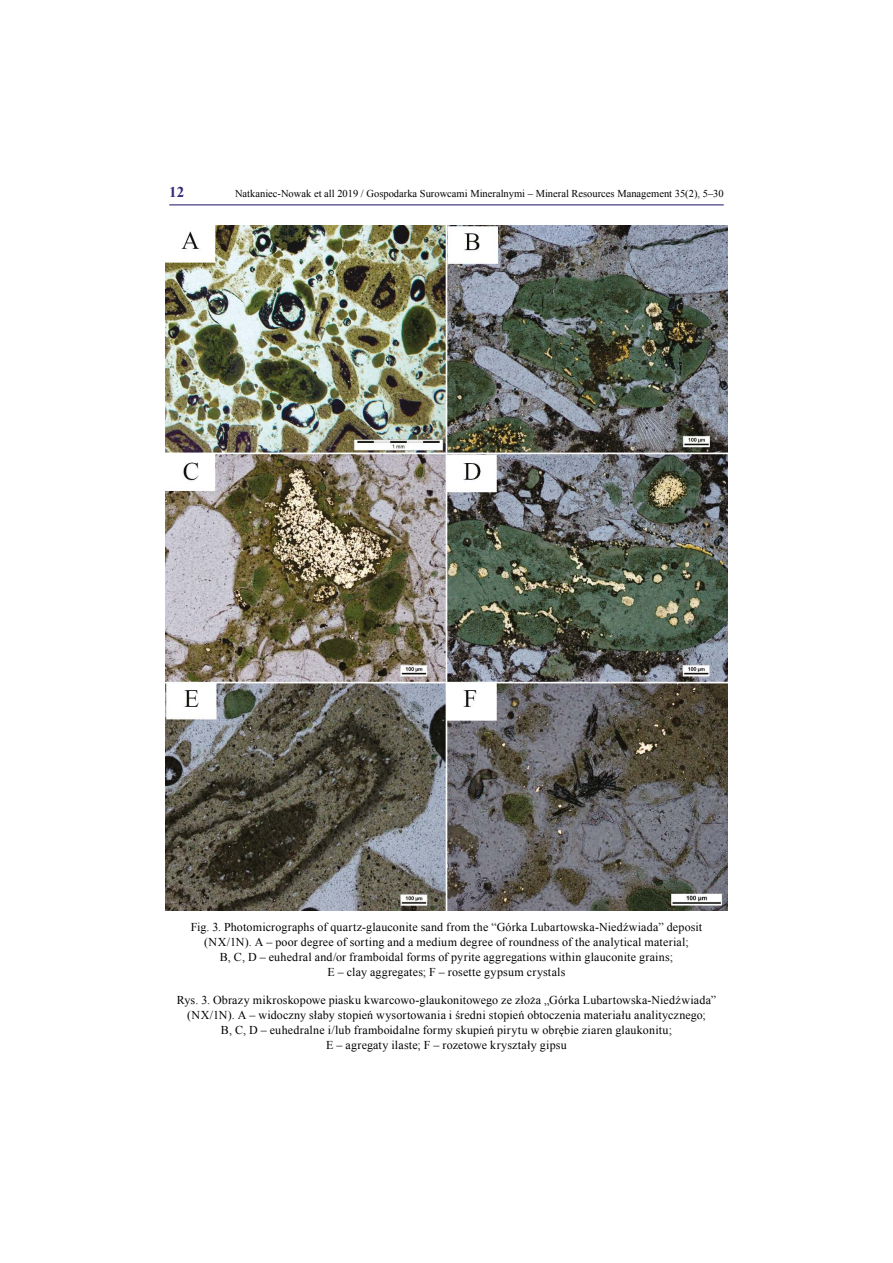
<style>
.page{position:relative;width:893px;height:1263px;background:#fff}
.page>*{position:absolute;margin:0;border:0;box-sizing:border-box;transform-origin:0 0}
.t1{font:700 15px "Times New Roman";color:#362978}
.t2{font:12px/15px "Times New Roman";letter-spacing:.015em;color:#000;text-align:center}
.t3{font:10.5px "Times New Roman";color:#000}
</style>
<div class="page">
<hr style="left:169px;top:204px;width:555px;height:1px;background:#362978">
<img style="left:166px;top:225px;width:561px;height:685px">
<p class="t1" style="left:169px;top:182px;width:16px">12</p>
<p class="t3" style="left:235px;top:186px;width:490px">Natkaniec-Nowak et all 2019 / Gospodarka Surowcami Mineralnymi – Mineral Resources Management 35(2), 5–30</p>
<p class="t2" style="left:191px;top:919px;width:513px">Fig. 3. Photomicrographs of quartz-glauconite sand from the “Górka Lubartowska-Niedźwiada” deposit (NX/1N). A – poor degree of sorting and a medium degree of roundness of the analytical material;<br>B, C, D – euhedral and/or framboidal forms of pyrite aggregations within glauconite grains;<br>E – clay aggregates; F – rosette gypsum crystals</p>
<p class="t2" style="left:177px;top:992px;width:541px">Rys. 3. Obrazy mikroskopowe piasku kwarcowo-glaukonitowego ze złoża „Górka Lubartowska-Niedźwiada” (NX/1N). A – widoczny słaby stopień wysortowania i średni stopień obtoczenia materiału analitycznego;<br>B, C, D – euhedralne i/lub framboidalne formy skupień pirytu w obrębie ziaren glaukonitu;<br>E – agregaty ilaste; F – rozetowe kryształy gipsu</p>
</div>
